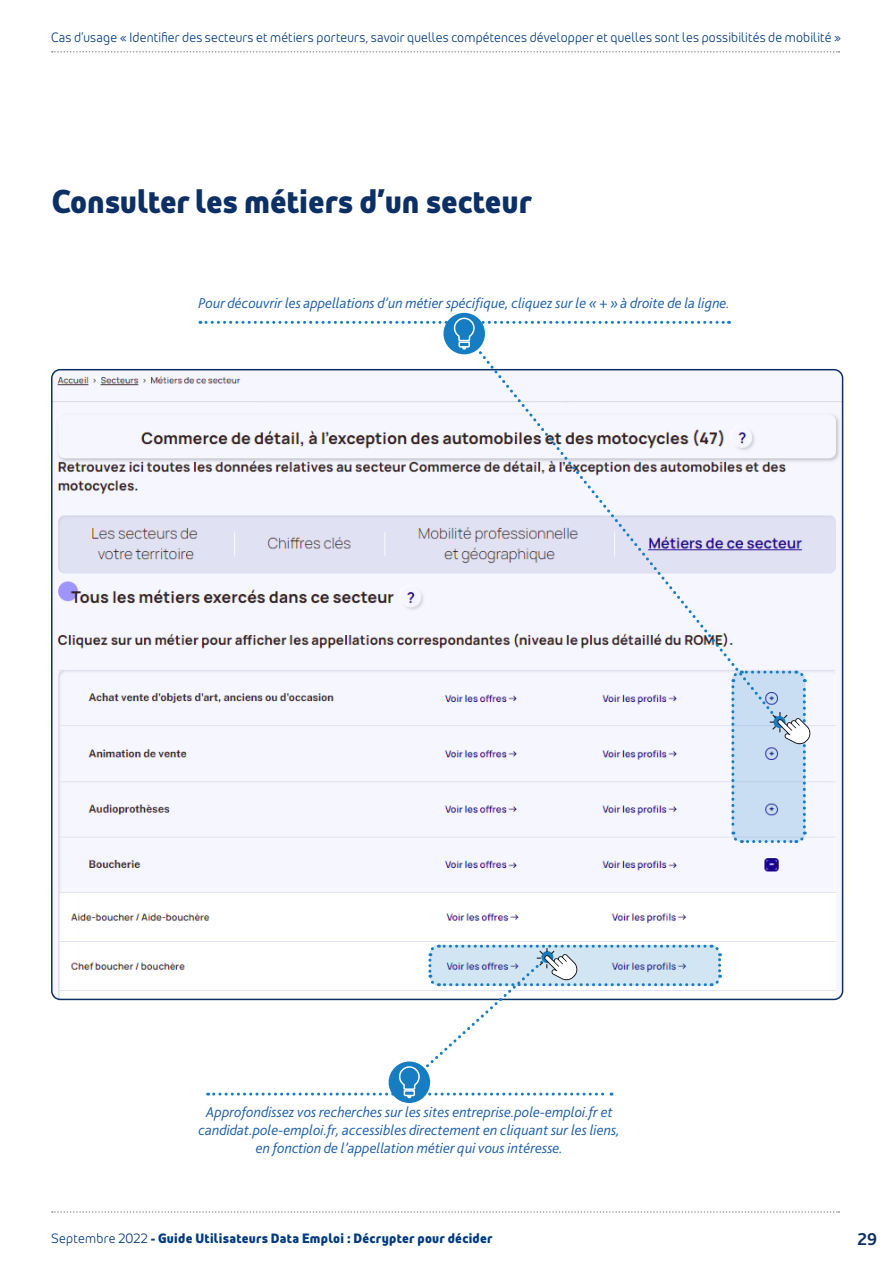
<style>
.page{position:relative;width:893px;height:1263px;background:#fff}
.page>*{position:absolute;margin:0;border:0;box-sizing:border-box;transform-origin:0 0}
.Sous-Titre_1{font:700 33px "Pole Emploi Pro";color:#0c3065}
.t1{font:700 18px "Bliss 2";color:#0c3065}
.t2{font:italic 300 15px/18px "Bliss 2";color:#185ca8;text-align:center}
.t3{font:300 13.5px "Pole Emploi Pro";letter-spacing:.01em;color:#013b7f}
.t4{font:700 13.5px "Pole Emploi Pro";letter-spacing:.02em;color:#013b7f}
.s1{font-weight:300}
</style>
<div class="page">
<svg style="left:52px;top:1211px;width:787px;height:2px"></svg>
<img style="left:52px;top:370px;width:791px;height:629px">
<svg style="left:464px;top:350px;width:318px;height:374px"></svg>
<svg style="left:730px;top:669px;width:80px;height:176px;background:#c3d8ee"></svg>
<div style="left:443px;top:313px;width:42px;height:41px;background:#177dc2;border-radius:50%"></div>
<svg style="left:200px;top:317px;width:529px;height:33px"></svg>
<div style="left:389px;top:1061px;width:41px;height:42px;background:#177dc2;border-radius:50%"></div>
<svg style="left:208px;top:943px;width:515px;height:156px"></svg>
<svg style="left:52px;top:51px;width:787px;height:2px"></svg>
<p class="t3" style="left:51px;top:27px;width:792px">Cas d’usage « Identifier des secteurs et métiers porteurs, savoir quelles compétences développer et quelles sont les possibilités de mobilité »</p>
<p class="Sous-Titre_1" style="left:52px;top:176px;width:482px">Consulter les métiers d’un secteur</p>
<p class="t2" style="left:198px;top:294px;width:533px">Pour découvrir les appellations d’un métier spécifique, cliquez sur le « + » à droite de la ligne.</p>
<p class="t2" style="left:199px;top:1103px;width:423px">Approfondissez vos recherches sur les sites entreprise.pole-emploi.fr et candidat.pole-emploi.fr, accessibles directement en cliquant sur les liens, en fonction de l’appellation métier qui vous intéresse.</p>
<p class="t4" style="left:51px;top:1228px;width:443px"><span class="s1">Septembre 2022</span> - Guide Utilisateurs Data Emploi : Décrypter pour décider</p>
<p class="t1" style="left:858px;top:1227px;width:21px">29</p>
</div>
